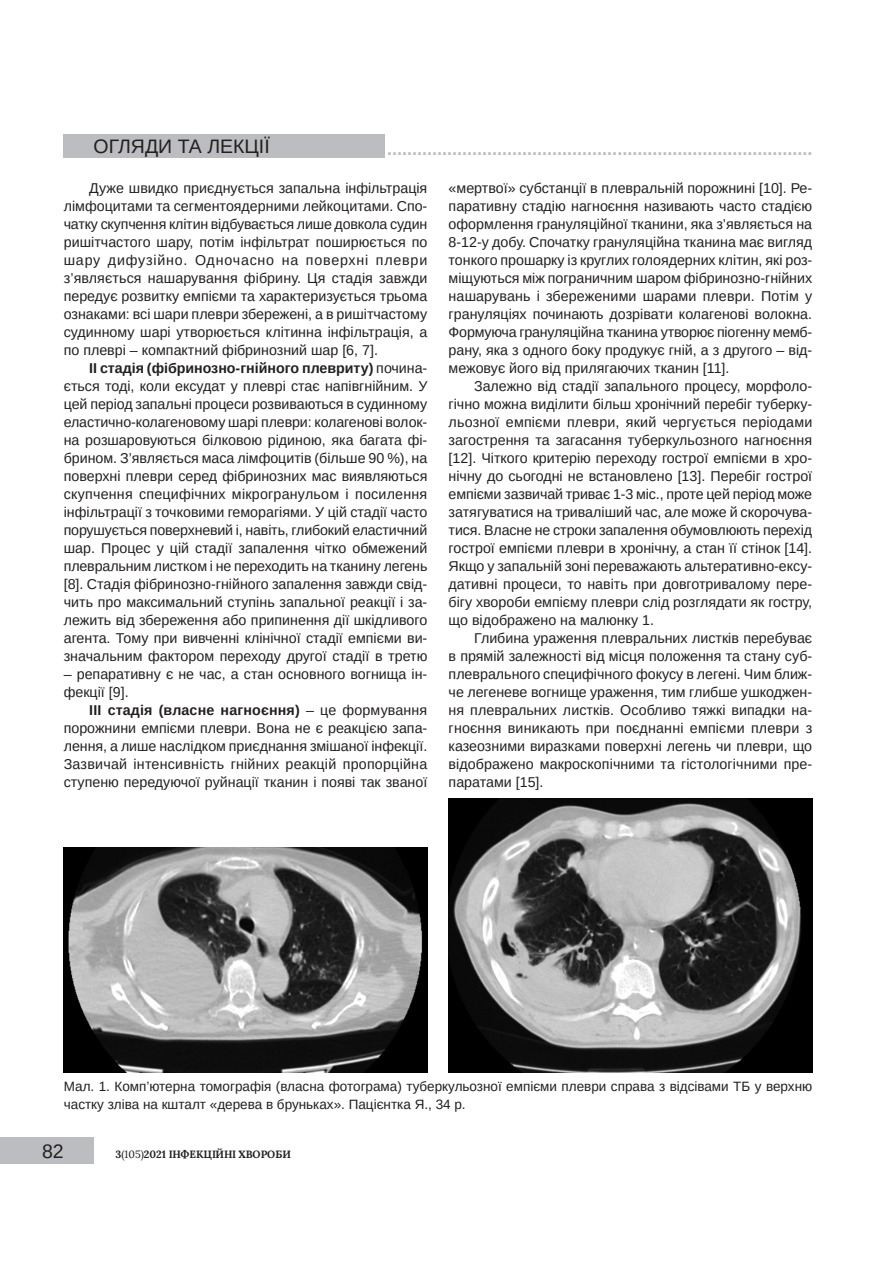
<style>
.page{position:relative;width:893px;height:1263px;background:#fff}
.page>*{position:absolute;margin:0;border:0;box-sizing:border-box;transform-origin:0 0}
.t1{font:19.5px "Arimo";color:#231f20}
.t2{font:700 18px "Arimo";color:#bcbdc0}
.ткс1{font:14.25px/18px "Arimo";color:#231f20;text-align:justify}
.рис_і_примітка{font:13.5px/18px "Arimo";color:#231f20}
.t3{font:700 10.5px "Lora";color:#231f20}
.s1{font-weight:700}
.s2{font-weight:400}
</style>
<div class="page">
<div style="left:64px;top:134px;width:321px;height:23px;background:#bcbdc0"></div>
<div style="left:0;top:1137px;width:94px;height:27px;background:#bcbdc0"></div>
<img style="left:64px;top:847px;width:363px;height:226px">
<img style="left:449px;top:798px;width:363px;height:275px">
<h1 class="t1" style="left:94px;top:134px;width:178px">ОГЛЯДИ ТА ЛЕКЦІЇ</h1>
<p class="t2" style="left:387px;top:137px;width:427px">.....................................................................................</p>
<p class="ткс1" style="left:64px;top:179px;width:365px;text-indent:26px">Дуже швидко приєднується запальна інфільтрація лімфоцитами та сегментоядерними лейкоцитами. Спо&shy;чатку скупчення клітин відбувається лише довкола судин ришітчастого шару, потім інфільтрат поширюється по шару дифузійно. Одночасно на поверхні плеври з’являється нашарування фібрину. Ця стадія завжди передує розвитку емпієми та характеризується трьома ознаками: всі шари плеври збережені, а в ришітчастому судинному шарі утворюється клітинна інфільтрація, а по плеврі – компактний фібринозний шар [6, 7].</p>
<p class="ткс1" style="left:64px;top:359px;width:365px;text-indent:26px"><span class="s1">ІІ стадія (фібринозно-гнійного плевриту)</span> почина&shy;ється тоді, коли ексудат у плеврі стає напівгнійним. У цей період запальні процеси розвиваються в судинному еластично-колагеновому шарі плеври: колагенові волок&shy;на розшаровуються білковою рідиною, яка багата фі&shy;брином. З’являється маса лімфоцитів (більше 90 %), на поверхні плеври серед фібринозних мас виявляються скупчення специфічних мікрогранульом і посилення інфільтрації з точковими геморагіями. У цій стадії часто порушується поверхневий і, навіть, глибокий еластичний шар. Процес у цій стадії запалення чітко обмежений плевральним листком і не переходить на тканину легень [8]. Стадія фібринозно-гнійного запалення завжди свід&shy;чить про максимальний ступінь запальної реакції і за&shy;лежить від збереження або припинення дії шкідливого агента. Тому при вивченні клінічної стадії емпієми ви&shy;значальним фактором переходу другої стадії в третю</p>
<p class="ткс1" style="left:64px;top:665px;width:365px">– репаративну є не час, а стан основного вогнища ін&shy;фекції [9].</p>
<p class="ткс1" style="left:64px;top:701px;width:365px;text-indent:26px"><span class="s1">ІІІ стадія (власне нагноєння)</span> – це формування порожнини емпієми плеври. Вона не є реакцією запа&shy;лення, а лише наслідком приєднання змішаної інфекції.<br>Зазвичай інтенсивність гнійних реакцій пропорційна ступеню передуючої руйнації тканин і появі так званої</p>
<p class="ткс1" style="left:449px;top:179px;width:365px">«мертвої» субстанції в плевральній порожнині [10]. Ре&shy;паративну стадію нагноєння називають часто стадією оформлення грануляційної тканини, яка з’являється на 8-12-у добу. Спочатку грануляційна тканина має вигляд тонкого прошарку із круглих голоядерних клітин, які роз&shy;міщуються між пограничним шаром фібринозно-гнійних нашарувань і збереженими шарами плеври. Потім у грануляціях починають дозрівати колагенові волокна.<br>Формуюча грануляційна тканина утворює піогенну мемб&shy;рану, яка з одного боку продукує гній, а з другого – від&shy;межовує його від прилягаючих тканин [11].</p>
<p class="ткс1" style="left:449px;top:377px;width:365px;text-indent:26px">Залежно від стадії запального процесу, морфоло&shy;гічно можна виділити більш хронічний перебіг туберку&shy;льозної емпієми плеври, який чергується періодами загострення та загасання туберкульозного нагноєння [12]. Чіткого критерію переходу гострої емпієми в хро&shy;нічну до сьогодні не встановлено [13]. Перебіг гострої емпієми зазвичай триває 1-3 міс., проте цей період може затягуватися на триваліший час, але може й скорочува&shy;тися. Власне не строки запалення обумовлюють перехід гострої емпієми плеври в хронічну, а стан її стінок [14].<br>Якщо у запальній зоні переважають альтеративно-ексу&shy;дативні процеси, то навіть при довготривалому пере&shy;бігу хвороби емпієму плеври слід розглядати як гостру, що відображено на малюнку 1.</p>
<p class="ткс1" style="left:449px;top:629px;width:365px;text-indent:26px">Глибина ураження плевральних листків перебуває в прямій залежності від місця положення та стану суб&shy;плеврального специфічного фокусу в легені. Чим ближ&shy;че легеневе вогнище ураження, тим глибше ушкоджен&shy;ня плевральних листків. Особливо тяжкі випадки на&shy;гноєння виникають при поєднанні емпієми плеври з казеозними виразками поверхні легень чи плеври, що відображено макроскопічними та гістологічними пре&shy;паратами [15].</p>
<p class="рис_і_примітка" style="left:64px;top:1077px;width:750px">Мал. 1. Комп’ютерна томографія (власна фотограма) туберкульозної емпієми плеври справа з відсівами ТБ у верхню частку зліва на кшталт «дерева в бруньках». Пацієнтка Я., 34 р.</p>
<h1 class="t1" style="left:42px;top:1139px;width:23px">82</h1>
<p class="t3" style="left:116px;top:1147px;width:177px">3<span class="s2">(105)</span>2021 ІНФЕКЦІЙНІ ХВОРОБИ</p>
</div>
